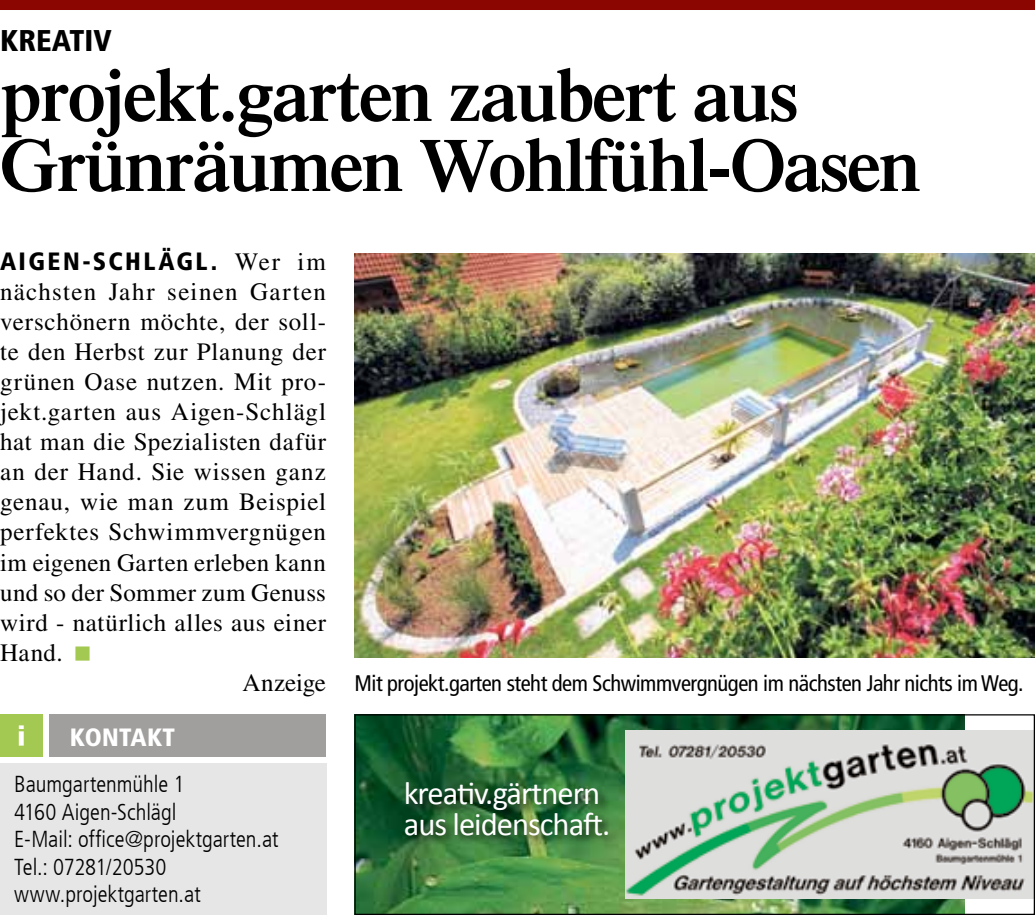
<style>
.page{position:relative;width:1035px;height:915px;background:#fff}
.page>*{position:absolute;margin:0;border:0;box-sizing:border-box;transform-origin:0 0}
.t1{font:600 75px/70px "Times LT Std";letter-spacing:-.02em;color:#000}
.t2{font:32.5px/30px "Calibri";letter-spacing:-.03em;color:#fff}
.t3{font:900 condensed 30px "Frutiger LT Com";color:#000}
.t4{font:25px/30px "Times LT Std";letter-spacing:.02em;color:#000;text-align:justify}
.t5{font:900 condensed 25px "Frutiger LT Com";letter-spacing:.1em;color:#000}
.t6{font:900 condensed 25px "Frutiger LT Com";letter-spacing:.01em;color:#fff}
.t7{font:300 condensed 23px/27.5px "Frutiger LT Com";color:#000}
.t8{font:condensed 22.5px "Frutiger LT Com";letter-spacing:-.02em;color:#000}
.s1{font-family:"Times LT Std";font-weight:400;font-stretch:normal}
.s2{font-family:"Times LT Std";font-stretch:normal;font-size:25px}
</style>
<div class="page">
<div style="left:0;top:0;width:1035px;height:10px;background:#8b0600"></div>
<img style="left:354px;top:253px;width:681px;height:404px">
<div style="left:0;top:763px;width:326px;height:151px;background:#e7e6e6"></div>
<div style="left:0;top:714px;width:43px;height:42px;background:#a4c952"></div>
<div style="left:50px;top:714px;width:276px;height:42px;background:#a19f9d"></div>
<div style="left:19px;top:731px;width:5px;height:14px;background:#fff"></div>
<svg style="left:19px;top:725px;width:5px;height:3px"></svg>
<img style="left:356px;top:716px;width:608px;height:196px">
<img style="left:625px;top:730px;width:408px;height:168px">
<div style="left:402px;top:780px;width:216px;height:66px;background:#000;opacity:.75"></div>
<div style="left:354px;top:714px;width:681px;height:200px;border:1px solid #000"></div>
<p class="t3" style="left:0;top:22px;width:113px">KREATIV</p>
<h1 class="t1" style="left:0;top:59px;width:922px">projekt.garten zaubert aus<br>Grünräumen Wohlfühl-Oasen</h1>
<p class="t5" style="left:0;top:246px;width:327px">AIGEN-SCHLÄGL. <span class="s1">Wer im</span></p>
<p class="t4" style="left:0;top:276px;width:328px">nächsten Jahr seinen Garten verschönern möchte, der soll&shy;te den Herbst zur Planung der grünen Oase nutzen. Mit pro&shy;jekt.garten aus Aigen-Schlägl hat man die Spezialisten dafür an der Hand. Sie wissen ganz genau, wie man zum Beispiel perfektes Schwimmvergnügen im eigenen Garten erleben kann und so der Sommer zum Genuss wird - natürlich alles aus einer Hand.</p>
<p class="t8" style="left:242px;top:669px;width:782px"><span class="s2">Anzeige</span> Mit projekt.garten steht dem Schwimmvergnügen im nächsten Jahr nichts im Weg.</p>
<p class="t6" style="left:70px;top:721px;width:107px">KONTAKT</p>
<p class="t7" style="left:14px;top:770px;width:266px">Baumgartenmühle 1<br>4160 Aigen-Schlägl<br>E-Mail: office@projektgarten.at<br>Tel.: 07281/20530 www.projektgarten.at</p>
<h2 class="t2" style="left:404px;top:776px;width:208px">kreativ.gärtnern aus leidenschaft.</h2>
</div>
